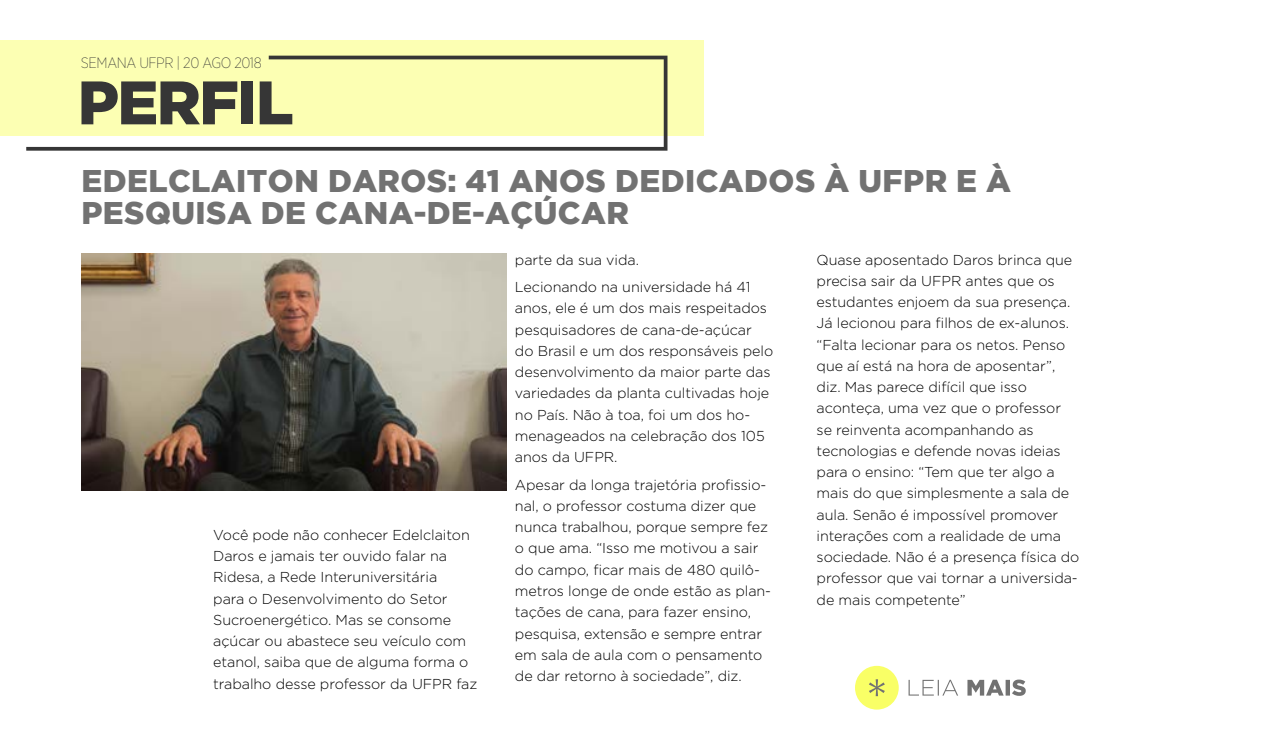
<style>
.page{position:relative;width:1275px;height:744px;background:#fff}
.page>*{position:absolute;margin:0;border:0;box-sizing:border-box;transform-origin:0 0}
.t1{font:900 61.25px "Gotham";letter-spacing:-.025em;color:#363636}
.t2{font:900 31.25px/32.5px "Gotham";letter-spacing:.015em;color:#727272}
.t3{font:200 15px "Gotham Narrow";letter-spacing:-.025em;color:#363636}
.t4{font:300 14.38px/21.2px "Gotham";letter-spacing:-.005em;color:#000}
</style>
<div class="page">
<div style="left:0;top:41px;width:704px;height:95px;background:#fcffb3"></div>
<svg style="left:26px;top:56px;width:642px;height:95px"></svg>
<img style="left:81px;top:253px;width:425px;height:238px">
<div style="left:855px;top:666px;width:44px;height:43px;background:#f9ff66;border-radius:50%"></div>
<svg style="left:869px;top:679px;width:16px;height:17px"></svg>
<svg style="left:909px;top:679px;width:117px;height:17px"></svg>
<p class="t3" style="left:81px;top:53px;width:182px">SEMANA UFPR | 20 AGO 2018</p>
<h1 class="t1" style="left:78px;top:67px;width:217px">PERFIL</h1>
<h2 class="t2" style="left:81px;top:164px;width:931px">EDELCLAITON DAROS: 41 ANOS DEDICADOS À UFPR E À<br>PESQUISA DE CANA-DE-AÇÚCAR</h2>
<p class="t4" style="left:213px;top:524px;width:266px">Você pode não conhecer Edelclaiton Daros e jamais ter ouvido falar na Ridesa, a Rede Interuniversitária<br>para o Desenvolvimento do Setor Sucroenergético. Mas se consome açúcar ou abastece seu veículo com etanol, saiba que de alguma forma o trabalho desse professor da UFPR faz</p>
<p class="t4" style="left:515px;top:245px;width:237px;line-height:27.5px">parte da sua vida.<br>Lecionando na universidade há 41</p>
<p class="t4" style="left:515px;top:297px;width:260px">anos, ele é um dos mais respeitados pesquisadores de cana-de-açúcar do Brasil e um dos responsáveis pelo desenvolvimento da maior parte das variedades da planta cultivadas hoje no País. Não à toa, foi um dos ho&shy;menageados na celebração dos 105 anos da UFPR.</p>
<p class="t4" style="left:515px;top:473px;width:258px">Apesar da longa trajetória profissio&shy;nal, o professor costuma dizer que nunca trabalhou, porque sempre fez o que ama. “Isso me motivou a sair do campo, ficar mais de 480 quilô&shy;metros longe de onde estão as plan&shy;tações de cana, para fazer ensino, pesquisa, extensão e sempre entrar em sala de aula com o pensamento de dar retorno à sociedade”, diz.</p>
<p class="t4" style="left:817px;top:248px;width:264px">Quase aposentado Daros brinca que precisa sair da UFPR antes que os estudantes enjoem da sua presença.<br>Já lecionou para filhos de ex-alunos. “Falta lecionar para os netos. Penso que aí está na hora de aposentar”, diz. Mas parece difícil que isso aconteça, uma vez que o professor se reinventa acompanhando as tecnologias e defende novas ideias para o ensino: “Tem que ter algo a mais do que simplesmente a sala de aula. Senão é impossível promover interações com a realidade de uma sociedade. Não é a presença física do professor que vai tornar a universida&shy;de mais competente”</p>
</div>
